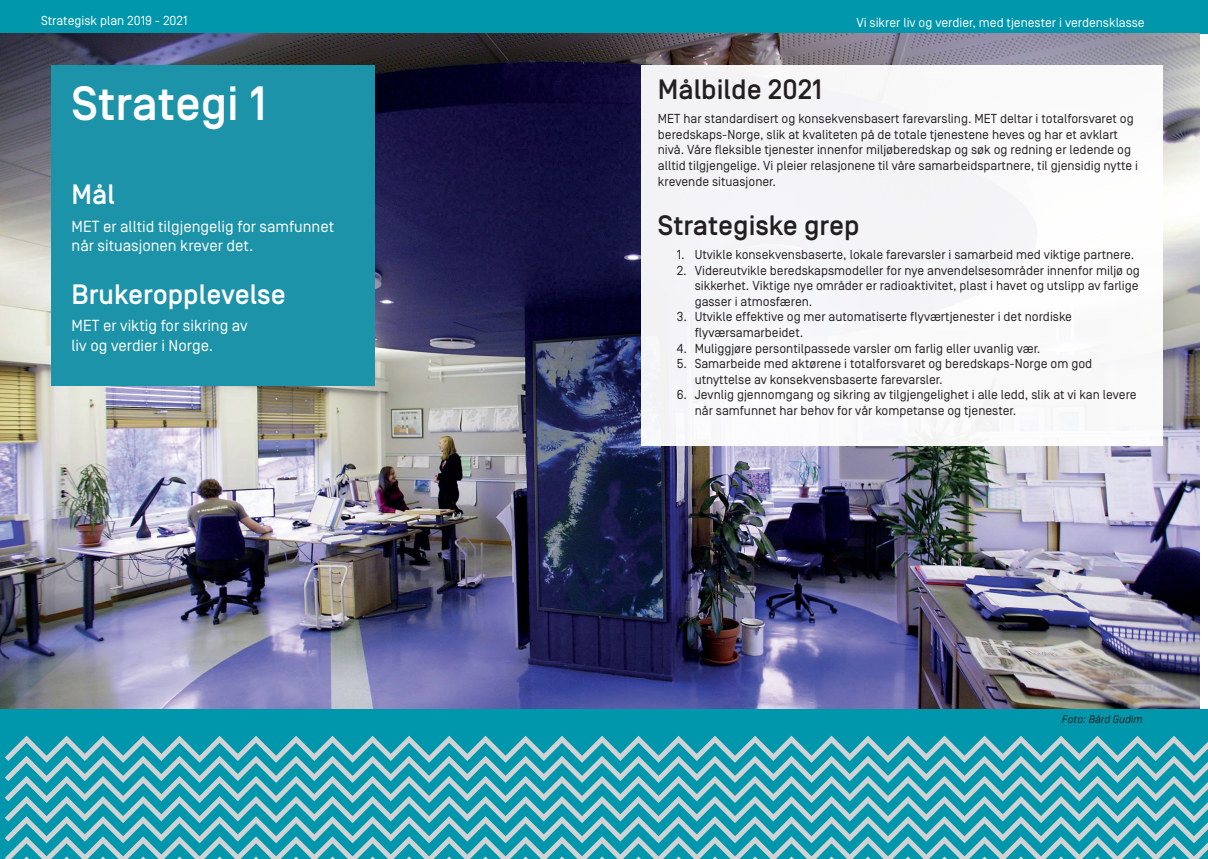
<style>
.page{position:relative;width:1208px;height:859px;background:#fff}
.page>*{position:absolute;margin:0;border:0;box-sizing:border-box;transform-origin:0 0}
.t1{font:500 48px "Simplon Norm";color:#fff}
.t2{font:500 28px "Simplon Norm";color:#231f20}
.t3{font:500 28px "Simplon Norm";color:#fff}
.t4{font:16px/19.2px "Simplon Norm";color:#fff}
.t5{font:13px/15.6px "Simplon Norm";color:#231f20}
.t6{font:13px "Simplon Norm";color:#fff}
.t7{font:italic 11px "Simplon Norm";color:#231f20}
</style>
<div class="page">
<div style="left:0;top:709px;width:1208px;height:150px;background:#0097ac"></div>
<svg style="left:5px;top:736px;width:1203px;height:123px"></svg>
<div style="left:0;top:0;width:1208px;height:33px;background:#0097ac"></div>
<img style="left:0;top:33px;width:1199px;height:676px">
<div style="left:641px;top:65px;width:521px;height:381px;background:#f8f8f9"></div>
<div style="left:51px;top:65px;width:323px;height:321px;background:#1c93a9"></div>
<p class="t6" style="left:41px;top:14px;width:148px">Strategisk plan 2019 - 2021</p>
<p class="t6" style="left:856px;top:15px;width:290px">Vi sikrer liv og verdier, med tjenester i verdensklasse</p>
<h1 class="t1" style="left:72px;top:78px;width:197px">Strategi 1</h1>
<h2 class="t3" style="left:72px;top:180px;width:45px">Mål</h2>
<p class="t4" style="left:72px;top:217px;width:264px">MET er alltid tilgjengelig for samfunnet når situasjonen krever det.</p>
<h2 class="t3" style="left:72px;top:279px;width:216px">Brukeropplevelse</h2>
<p class="t4" style="left:72px;top:317px;width:178px">MET er viktig for sikring av liv og verdier i Norge.</p>
<h2 class="t2" style="left:658px;top:75px;width:166px">Målbilde 2021</h2>
<p class="t5" style="left:658px;top:111px;width:482px">MET har standardisert og konsekvensbasert farevarsling. MET deltar i totalforsvaret og beredskaps-Norge, slik at kvaliteten på de totale tjenestene heves og har et avklart nivå. Våre fleksible tjenester innenfor miljøberedskap og søk og redning er ledende og alltid tilgjengelige. Vi pleier relasjonene til våre samarbeidspartnere, til gjensidig nytte i krevende situasjoner.</p>
<h2 class="t2" style="left:658px;top:210px;width:203px">Strategiske grep</h2>
<p class="t5" style="left:676px;top:247px;width:459px">1. Utvikle konsekvensbaserte, lokale farevarsler i samarbeid med viktige partnere.</p>
<p class="t5" style="left:694px;top:263px;width:447px;text-align:justify;text-indent:-18px">2. Videreutvikle beredskapsmodeller for nye anvendelsesområder innenfor miljø og sikkerhet. Viktige nye områder er radioaktivitet, plast i havet og utslipp av farlige gasser i atmosfæren.</p>
<p class="t5" style="left:694px;top:309px;width:379px;text-indent:-18px">3. Utvikle effektive og mer automatiserte flyværtjenester i det nordiske flyværsamarbeidet.</p>
<p class="t5" style="left:676px;top:341px;width:365px">4. Muliggjøre persontilpassede varsler om farlig eller uvanlig vær.</p>
<p class="t5" style="left:694px;top:356px;width:399px;text-indent:-18px">5. Samarbeide med aktørene i totalforsvaret og beredskaps-Norge om god utnyttelse av konsekvensbaserte farevarsler.</p>
<p class="t5" style="left:694px;top:387px;width:443px;text-indent:-18px">6. Jevnlig gjennomgang og sikring av tilgjengelighet i alle ledd, slik at vi kan levere når samfunnet har behov for vår kompetanse og tjenester.</p>
<p class="t7" style="left:1062px;top:714px;width:82px">Foto: Bård Gudim</p>
</div>
